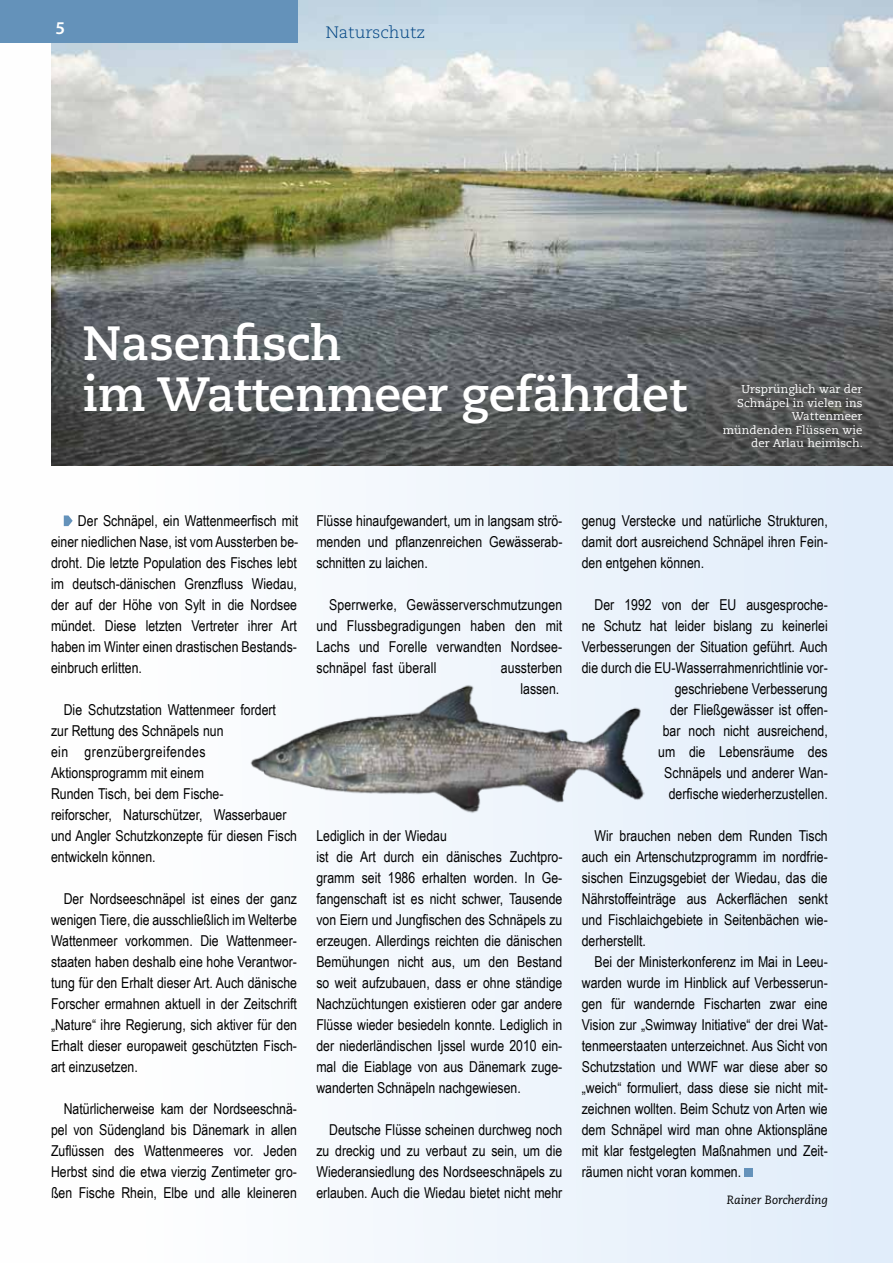
<style>
.page{position:relative;width:893px;height:1263px;background:#fff}
.page>*{position:absolute;margin:0;border:0;box-sizing:border-box;transform-origin:0 0}
.t1{font:700 48px/51px "Caecilia";letter-spacing:-.005em;color:#fff}
.t2{font:600 18px "Myriad Pro";color:#fff}
.t3{font:300 16.5px "Caecilia";color:#004483}
.t4{font:15px/21px "Arial Narrow";color:#000;text-align:justify}
.t5{font:italic 12px "Caecilia";color:#000}
.t6{font:11.4px/13.5px "Caecilia";letter-spacing:.01em;color:#fff;text-align:right}
</style>
<div class="page">
<div style="left:0;top:0;width:893px;height:1263px;background:linear-gradient(to right,#fff,#e0edfa)"></div>
<img style="left:51px;top:0;width:842px;height:466px">
<img style="left:239px;top:660px;width:428px;height:180px">
<svg style="left:64px;top:515px;width:9px;height:11px"></svg>
<div style="left:744px;top:1169px;width:9px;height:8px;background:#6492ba"></div>
<div style="left:0;top:0;width:298px;height:43px;background:#6492ba"></div>
<p class="t2" style="left:56px;top:16px;width:11px">5</p>
<p class="t3" style="left:326px;top:23px;width:101px">Naturschutz</p>
<h1 class="t1" style="left:83px;top:319px;width:605px">Nasenfisch<br>im Wattenmeer gefährdet</h1>
<p class="t6" style="left:723px;top:383px;width:142px">Ursprünglich war der<br>Schnäpel in vielen ins<br>Wattenmeer mündenden Flüssen wie der Arlau heimisch.</p>
<p class="t4" style="left:51px;top:510px;width:249px;text-indent:27px">Der Schnäpel, ein Wattenmeerfisch mit einer niedlichen Nase, ist vom Aussterben be&shy;droht. Die letzte Population des Fisches lebt im deutsch-dänischen Grenzfluss Wiedau, der auf der Höhe von Sylt in die Nordsee mündet. Diese letzten Vertreter ihrer Art haben im Winter einen drastischen Bestands&shy;einbruch erlitten.</p>
<p class="t4" style="left:51px;top:699px;width:247px;text-align:left;text-indent:13px">Die Schutzstation Wattenmeer fordert<br>zur Rettung des Schnäpels nun<br>ein grenzübergreifendes<br>Aktionsprogramm mit einem<br>Runden Tisch, bei dem Fische-<br>reiforscher, Naturschützer, Wasserbauer und Angler Schutzkonzepte für diesen Fisch entwickeln können.</p>
<p class="t4" style="left:51px;top:888px;width:248px;text-indent:13px">Der Nordseeschnäpel ist eines der ganz wenigen Tiere, die ausschließlich im Welterbe Wattenmeer vorkommen. Die Wattenmeer&shy;staaten haben deshalb eine hohe Verantwor&shy;tung für den Erhalt dieser Art. Auch dänische Forscher ermahnen aktuell in der Zeitschrift „Nature“ ihre Regierung, sich aktiver für den Erhalt dieser europaweit geschützten Fisch&shy;art einzusetzen.</p>
<p class="t4" style="left:51px;top:1098px;width:248px;text-indent:13px">Natürlicherweise kam der Nordseeschnä&shy;pel von Südengland bis Dänemark in allen Zuflüssen des Wattenmeeres vor. Jeden Herbst sind die etwa vierzig Zentimeter gro&shy;ßen Fische Rhein, Elbe und alle kleineren</p>
<p class="t4" style="left:316px;top:510px;width:247px">Flüsse hinaufgewandert, um in langsam strö&shy;menden und pflanzenreichen Gewässerab&shy;schnitten zu laichen.</p>
<p class="t4" style="left:316px;top:594px;width:247px;text-indent:13px">Sperrwerke, Gewässerverschmutzungen und Flussbegradigungen haben den mit Lachs und Forelle verwandten Nordsee&shy;schnäpel fast überall</p>
<p class="t4" style="left:501px;top:657px;width:63px;text-align:right">aussterben lassen.</p>
<p class="t4" style="left:316px;top:825px;width:248px;text-align:left">Lediglich in der Wiedau<br>ist die Art durch ein dänisches Zuchtpro&shy;gramm seit 1986 erhalten worden. In Ge&shy;fangenschaft ist es nicht schwer, Tausende von Eiern und Jungfischen des Schnäpels zu erzeugen. Allerdings reichten die dänischen Bemühungen nicht aus, um den Bestand so weit aufzubauen, dass er ohne ständige Nachzüchtungen existieren oder gar andere Flüsse wieder besiedeln konnte. Lediglich in der niederländischen Ijssel wurde 2010 ein&shy;mal die Eiablage von aus Dänemark zuge&shy;wanderten Schnäpeln nachgewiesen.</p>
<p class="t4" style="left:316px;top:1119px;width:247px;text-indent:13px">Deutsche Flüsse scheinen durchweg noch zu dreckig und zu verbaut zu sein, um die Wiederansiedlung des Nordseeschnäpels zu erlauben. Auch die Wiedau bietet nicht mehr</p>
<p class="t4" style="left:582px;top:510px;width:248px">genug Verstecke und natürliche Strukturen, damit dort ausreichend Schnäpel ihren Fein&shy;den entgehen können.</p>
<p class="t4" style="left:582px;top:594px;width:248px;text-align:right">Der 1992 von der EU ausgesproche&shy;ne Schutz hat leider bislang zu keinerlei Verbesserungen der Situation geführt. Auch die durch die EU-Wasserrahmenrichtlinie vor&shy;geschriebene Verbesserung<br>der Fließgewässer ist offen-<br>bar noch nicht ausreichend,<br>um die Lebensräume des<br>Schnäpels und anderer Wan-<br>derfische wiederherzustellen.</p>
<p class="t4" style="left:582px;top:825px;width:248px;text-indent:13px">Wir brauchen neben dem Runden Tisch auch ein Artenschutzprogramm im nordfrie&shy;sischen Einzugsgebiet der Wiedau, das die Nährstoffeinträge aus Ackerflächen senkt und Fischlaichgebiete in Seitenbächen wie&shy;derherstellt.</p>
<p class="t4" style="left:582px;top:951px;width:248px;text-indent:13px">Bei der Ministerkonferenz im Mai in Leeu&shy;warden wurde im Hinblick auf Verbesserun&shy;gen für wandernde Fischarten zwar eine Vision zur „Swimway Initiative“ der drei Wat&shy;tenmeerstaaten unterzeichnet. Aus Sicht von Schutzstation und WWF war diese aber so „weich“ formuliert, dass diese sie nicht mit&shy;zeichnen wollten. Beim Schutz von Arten wie dem Schnäpel wird man ohne Aktionspläne mit klar festgelegten Maßnahmen und Zeit&shy;räumen nicht voran kommen.</p>
<p class="t5" style="left:727px;top:1193px;width:102px">Rainer Borcherding</p>
</div>
